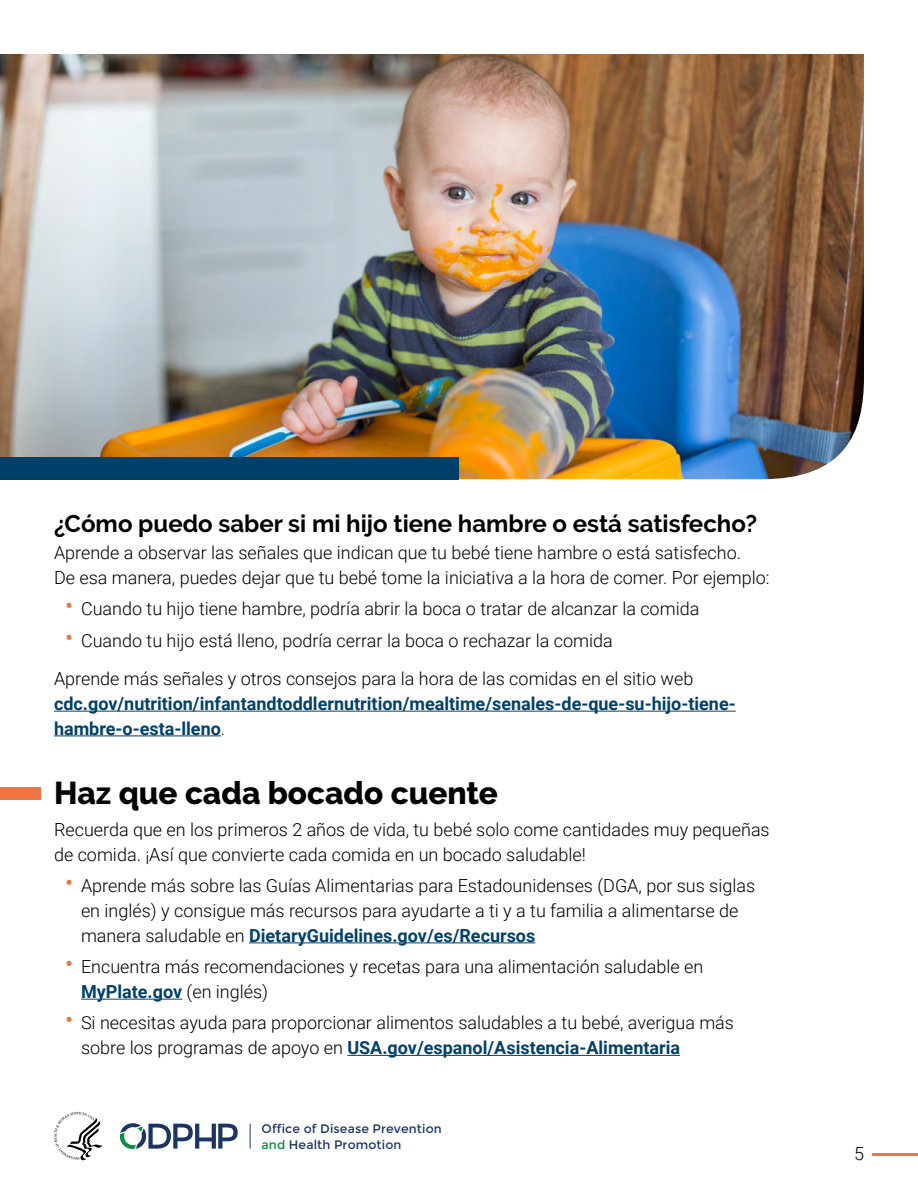
<style>
.page{position:relative;width:918px;height:1188px;background:#fff}
.page>*{position:absolute;margin:0;border:0;box-sizing:border-box;transform-origin:0 0}
.t1{font:800 31.5px "Raleway";color:#000}
.t2{font:700 24px "Raleway";color:#000}
.t3{font:300 18px/24.8px "Roboto";color:#000}
.t4{font:700 18px/24.8px "Roboto";color:#00416b}
.t5{font:12.3px/15.6px "Montserrat";letter-spacing:.01em;color:#1c3463}
.s1{font-size:27px;color:#f37443}
.s2{font-weight:300;color:#000}
.s3{font-weight:700;color:#00416b}
.s4{color:#0b8b44}
</style>
<div class="page">
<hr style="left:872px;top:1154px;width:46px;height:2px;background:#f37443">
<hr style="left:54px;top:711px;width:682px;height:1px;background:#00416b">
<hr style="left:54px;top:735px;width:167px;height:1px;background:#00416b">
<hr style="left:249px;top:942px;width:286px;height:1px;background:#00416b">
<hr style="left:81px;top:999px;width:101px;height:1px;background:#00416b">
<hr style="left:347px;top:1055px;width:333px;height:1px;background:#00416b">
<img style="left:0;top:54px;width:864px;height:425px">
<div style="left:0;top:457px;width:459px;height:22px;background:#00416b"></div>
<svg style="left:120px;top:1123px;width:118px;height:26px"></svg>
<svg style="left:250px;top:1124px;width:1px;height:25px"></svg>
<svg style="left:54px;top:1112px;width:48px;height:48px"></svg>
<div style="left:0;top:788px;width:41px;height:12px;background:#f37443"></div>
<h2 class="t2" style="left:54px;top:509px;width:705px">¿Cómo puedo saber si mi hijo tiene hambre o está satisfecho?</h2>
<p class="t3" style="left:54px;top:540px;width:717px">Aprende a observar las señales que indican que tu bebé tiene hambre o está satisfecho.<br>De esa manera, puedes dejar que tu bebé tome la iniciativa a la hora de comer. Por ejemplo:</p>
<p class="t3" style="left:65px;top:596px;width:636px"><span class="s1">•</span> Cuando tu hijo tiene hambre, podría abrir la boca o tratar de alcanzar la comida</p>
<p class="t3" style="left:54px;top:621px;width:641px;line-height:38.2px;text-indent:11px"><span class="s1">•</span> Cuando tu hijo está lleno, podría cerrar la boca o rechazar la comida<br>Aprende más señales y otros consejos para la hora de las comidas en el sitio web</p>
<p class="t4" style="left:54px;top:690px;width:683px">cdc.gov/nutrition/infantandtoddlernutrition/mealtime/senales-de-que-su-hijo-tiene&shy;hambre-o-esta-lleno<span class="s2">.</span></p>
<h1 class="t1" style="left:54px;top:775px;width:445px">Haz que cada bocado cuente</h1>
<p class="t3" style="left:54px;top:816px;width:717px">Recuerda que en los primeros 2 años de vida, tu bebé solo come cantidades muy pequeñas de comida. ¡Así que convierte cada comida en un bocado saludable!</p>
<p class="t3" style="left:81px;top:873px;width:676px;text-indent:-16px"><span class="s1">•</span> Aprende más sobre las Guías Alimentarias para Estadounidenses (DGA, por sus siglas en inglés) y consigue más recursos para ayudarte a ti y a tu familia a alimentarse de manera saludable en <span class="s3">DietaryGuidelines.gov/es/Recursos</span></p>
<p class="t3" style="left:81px;top:954px;width:624px;text-indent:-16px"><span class="s1">•</span> Encuentra más recomendaciones y recetas para una alimentación saludable en<br><span class="s3">MyPlate.gov</span> (en inglés)</p>
<p class="t3" style="left:81px;top:1010px;width:655px;text-indent:-16px"><span class="s1">•</span> Si necesitas ayuda para proporcionar alimentos saludables a tu bebé, averigua más sobre los programas de apoyo en <span class="s3">USA.gov/espanol/Asistencia-Alimentaria</span></p>
<p class="t5" style="left:262px;top:1121px;width:182px">Office of Disease Prevention <span class="s4">and</span> Health Promotion</p>
<p class="t3" style="left:854px;top:1141px;width:11px">5</p>
</div>
